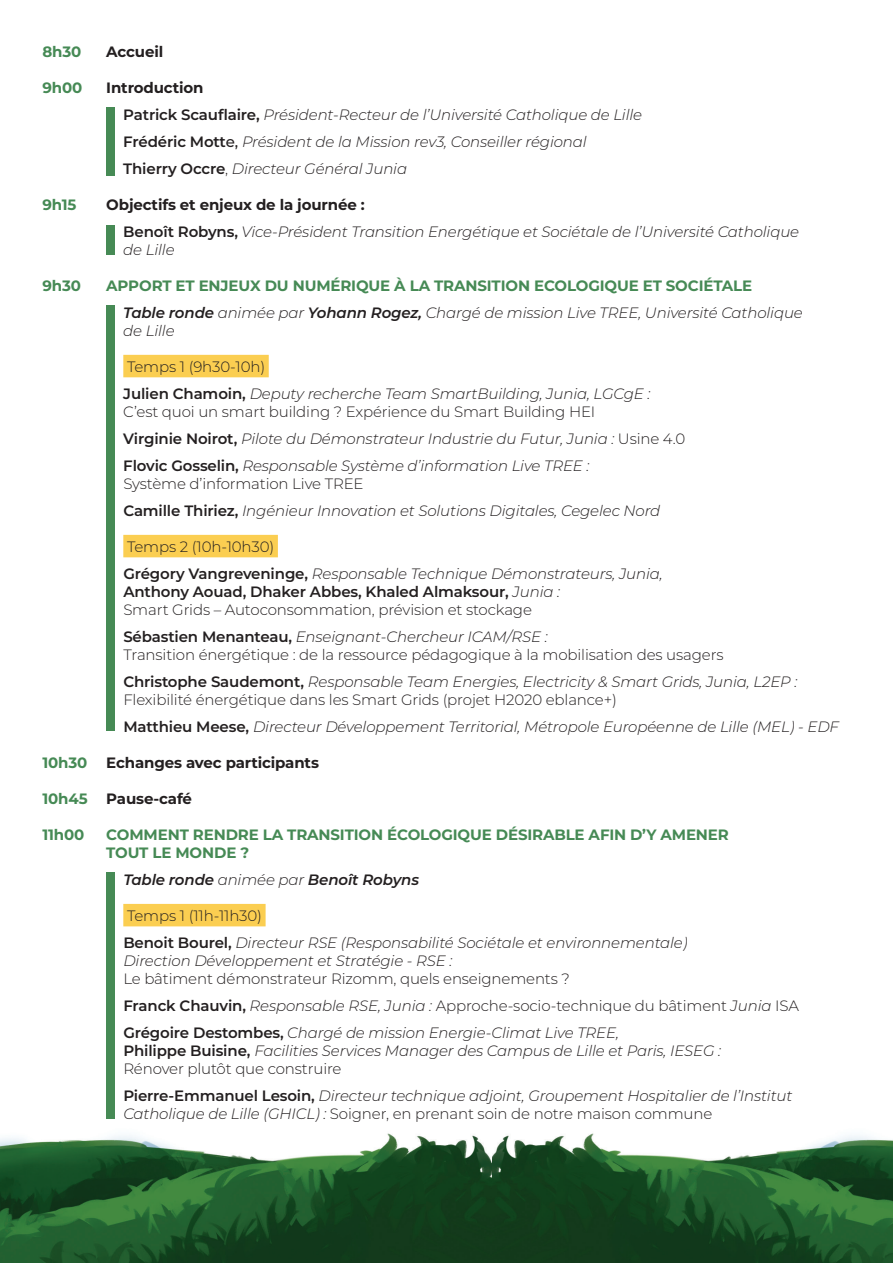
<style>
.page{position:relative;width:893px;height:1263px;background:#fff}
.page>*{position:absolute;margin:0;border:0;box-sizing:border-box;transform-origin:0 0}
.t1{font:italic 300 15px/27px "Montserrat";letter-spacing:-.01em;color:#231f20}
.t2{font:300 15px/18px "Montserrat";letter-spacing:-.01em;color:#231f20}
.t3{font:700 15px/27px "Montserrat";letter-spacing:-.01em;color:#468a55}
.t4{font:700 15px "Montserrat";letter-spacing:-.01em;color:#231f20}
.t5{font:italic 600 15px "Montserrat";letter-spacing:-.01em;color:#231f20}
.s1{font-weight:700;font-style:normal}
.s2{font-weight:600;font-style:normal}
.s3{font-weight:500;font-style:normal}
.s4{font-style:normal}
.s5{font-weight:600;font-style:italic;color:#231f20}
.s6{font-weight:300;font-style:italic;color:#231f20}
.s7{font-weight:600}
.s8{font-style:italic}
.s9{color:#468a55}
.s10{font-weight:300}
</style>
<div class="page">
<img style="left:491px;top:1133px;width:402px;height:130px">
<img style="left:0;top:1118px;width:491px;height:145px">
<div style="left:123px;top:355px;width:146px;height:22px;background:#fbce51"></div>
<div style="left:123px;top:535px;width:155px;height:22px;background:#fbce51"></div>
<div style="left:123px;top:904px;width:143px;height:22px;background:#fbce51"></div>
<div style="left:106px;top:108px;width:9px;height:68px;background:#468a55"></div>
<div style="left:106px;top:225px;width:9px;height:30px;background:#468a55"></div>
<div style="left:106px;top:306px;width:9px;height:425px;background:#468a55"></div>
<div style="left:106px;top:872px;width:9px;height:246px;background:#468a55"></div>
<p class="t3" style="left:43px;top:37px;width:40px">8h30</p>
<p class="t4" style="left:106px;top:41px;width:58px">Accueil</p>
<p class="t3" style="left:43px;top:73px;width:41px">9h00</p>
<p class="t1" style="left:123px;top:74px;width:520px;text-indent:-17px"><span class="s1">Introduction<br></span><span class="s2">Patrick Scauflaire,</span> Président-Recteur de l’Université Catholique de Lille <span class="s2">Frédéric Mott</span><span class="s3">e,</span> Président de la Mission rev3, Conseiller régional <span class="s2">Thierry Occre</span><span class="s4">,</span> Directeur Général Junia</p>
<p class="t3" style="left:43px;top:190px;width:35px">9h15</p>
<p class="t1" style="left:123px;top:191px;width:677px;text-indent:-17px"><span class="s1">Objectifs et enjeux de la journée :<br></span><span class="s2">Benoît Robyns,</span> Vice-Président Transition Energétique et Sociétale de l’Université Catholique</p>
<p class="t1" style="left:123px;top:236px;width:53px">de Lille</p>
<p class="t3" style="left:43px;top:271px;width:40px">9h30</p>
<p class="t3" style="left:123px;top:271px;width:681px;text-indent:-17px">APPORT ET ENJEUX DU NUMÉRIQUE À LA TRANSITION ECOLOGIQUE ET SOCIÉTALE<br><span class="s5">Table ronde</span> <span class="s6">animée par</span> <span class="s5">Yohann Rogez,</span> <span class="s6">Chargé de mission Live TREE, Université Catholique</span></p>
<p class="t1" style="left:123px;top:317px;width:53px">de Lille</p>
<p class="t1" style="left:123px;top:353px;width:529px"><span class="s4">Temps 1 (9h30-10h)<br></span><span class="s2">Julien Chamoin,</span> Deputy recherche Team SmartBuilding, Junia, LGCgE :</p>
<p class="t1" style="left:123px;top:398px;width:564px"><span class="s4">C’est quoi un smart building ? Expérience du Smart Building HEI<br></span><span class="s2">Virginie Noirot,</span> Pilote du Démonstrateur Industrie du Futur, Junia : <span class="s4">Usine 4.0<br></span><span class="s2">Flovic Gosselin,</span> Responsable Système d’information Live TREE :</p>
<p class="t1" style="left:123px;top:470px;width:539px"><span class="s4">Système d’information Live TREE<br></span><span class="s2">Camille Thiriez,</span> Ingénieur Innovation et Solutions Digitales, Cegelec Nord</p>
<p class="t1" style="left:123px;top:533px;width:541px"><span class="s4">Temps 2 (10h-10h30)<br></span><span class="s2">Grégory Vangreveninge,</span> Responsable Technique Démonstrateurs, Junia,</p>
<p class="t2" style="left:123px;top:582px;width:438px"><span class="s7">Anthony Aouad, Dhaker Abbes, Khaled Almaksour,</span> <span class="s8">Junia :<br></span>Smart Grids – Autoconsommation, prévision et stockage</p>
<p class="t2" style="left:123px;top:627px;width:602px"><span class="s7">Sébastien Menanteau,</span> <span class="s8">Enseignant-Chercheur ICAM/RSE :<br></span>Transition énergétique : de la ressource pédagogique à la mobilisation des usagers</p>
<p class="t2" style="left:123px;top:672px;width:676px"><span class="s7">Christophe Saudemont,</span> <span class="s8">Responsable Team Energies, Electricity &amp; Smart Grids, Junia, L2EP :<br></span>Flexibilité énergétique dans les Smart Grids (projet H2020 eblance+)</p>
<p class="t1" style="left:123px;top:713px;width:717px"><span class="s2">Matthieu Meese,</span> Directeur Développement Territorial, Métropole Européenne de Lille (MEL) - EDF</p>
<p class="t3" style="left:43px;top:748px;width:46px">10h30</p>
<p class="t4" style="left:106px;top:752px;width:214px">Echanges avec participants</p>
<p class="t4" style="left:43px;top:788px;width:151px"><span class="s9">10h45</span> Pause-café</p>
<p class="t3" style="left:43px;top:820px;width:43px">11h00</p>
<p class="t3" style="left:106px;top:825px;width:624px;line-height:18px">COMMENT RENDRE LA TRANSITION ÉCOLOGIQUE DÉSIRABLE AFIN D’Y AMENER<br>TOUT LE MONDE ?</p>
<p class="t5" style="left:123px;top:869px;width:297px">Table ronde <span class="s10">animée par</span> Benoît Robyns</p>
<p class="t1" style="left:123px;top:902px;width:566px"><span class="s4">Temps 1 (11h-11h30)<br></span><span class="s2">Benoit Bourel,</span> Directeur RSE (Responsabilité Sociétale et environnementale)</p>
<p class="t1" style="left:123px;top:947px;width:330px">Direction Développement et Stratégie - RSE :</p>
<p class="t2" style="left:123px;top:965px;width:677px;line-height:27px">Le bâtiment démonstrateur Rizomm, quels enseignements ?<br><span class="s7">Franck Chauvin,</span> <span class="s8">Responsable RSE, Junia :</span> Approche-socio-technique du bâtiment <span class="s8">Junia</span> ISA<br><span class="s7">Grégoire Destombes,</span> <span class="s8">Chargé de mission Energie-Climat Live TREE,</span></p>
<p class="t1" style="left:123px;top:1041px;width:599px;line-height:18px"><span class="s2">Philippe Buisine,</span> Facilities Services Manager des Campus de Lille et Paris, IESEG :<br><span class="s4">Rénover plutôt que construire</span></p>
<p class="t1" style="left:123px;top:1086px;width:670px;line-height:18px"><span class="s2">Pierre-Emmanuel Lesoin,</span> Directeur technique adjoint, Groupement Hospitalier de l’Institut<br>Catholique de Lille (GHICL) : <span class="s4">Soigner, en prenant soin de notre maison commune</span></p>
</div>
